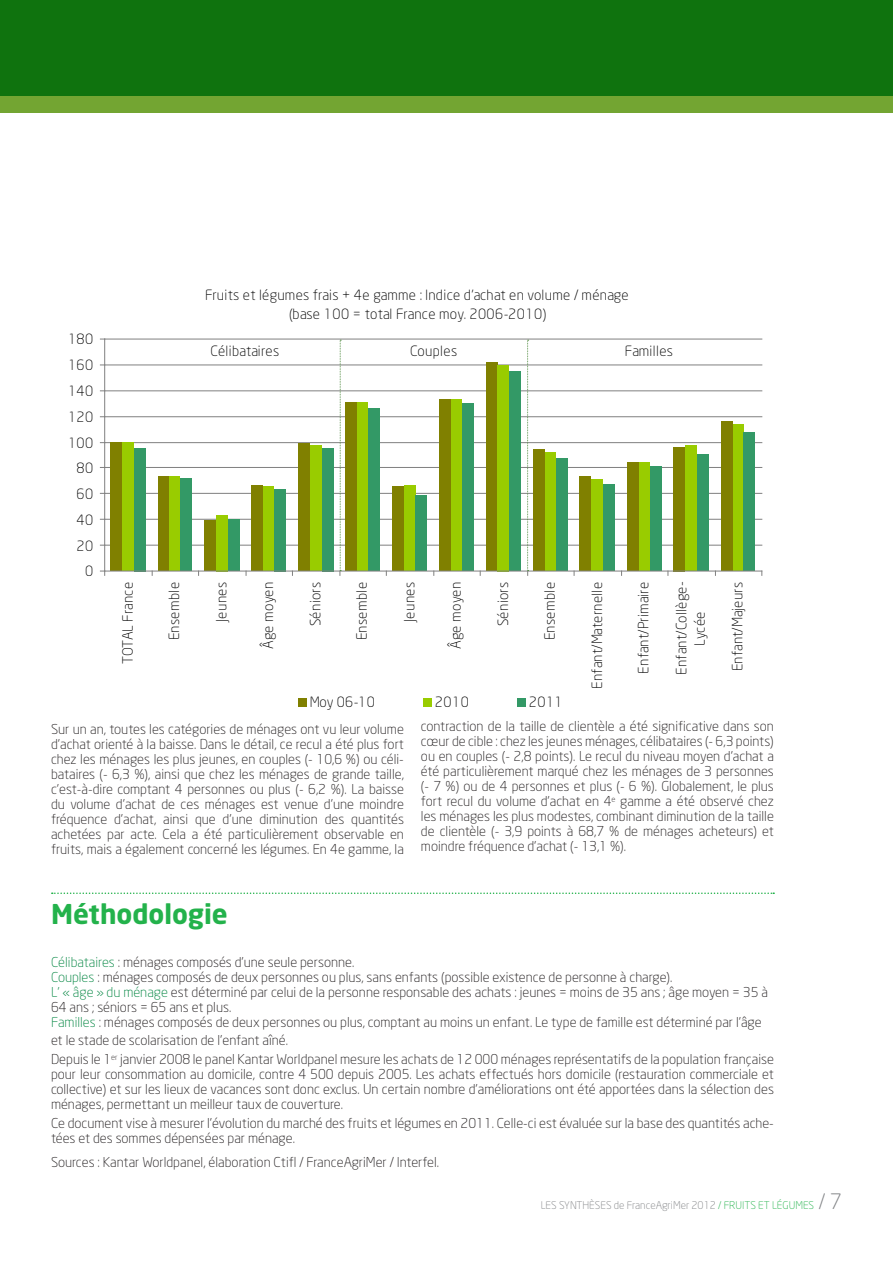
<style>
.page{position:relative;width:893px;height:1263px;background:#fff}
.page>*{position:absolute;margin:0;border:0;box-sizing:border-box;transform-origin:0 0}
.section_Grosse{font:700 27px "Neo Sans";color:#23b24b}
.t1{font:300 14.1px/18.3px "Neo Sans";letter-spacing:.02em;color:#000;text-align:center}
.t2{font:300 14.1px "Neo Sans";letter-spacing:-.005em;color:#000}
.texte{font:300 13.5px/15px "Neo Sans";color:#231f20;text-align:justify}
.t3{font:300 10.5px "Neo Sans";color:#808285}
.s1{color:#008540}
.s2{color:#23b24b}
.s3{font-size:21px}
</style>
<div class="page">
<svg style="left:0;top:0;width:893px;height:113px;background:#1e7a13"></svg>
<svg style="left:52px;top:892px;width:722px;height:2px"></svg>
<hr style="left:105px;top:545px;width:657px;height:1px;background:#808080">
<hr style="left:105px;top:519px;width:657px;height:1px;background:#808080">
<hr style="left:105px;top:493px;width:657px;height:1px;background:#808080">
<hr style="left:105px;top:467px;width:657px;height:1px;background:#808080">
<hr style="left:105px;top:442px;width:657px;height:1px;background:#808080">
<hr style="left:105px;top:416px;width:657px;height:1px;background:#808080">
<hr style="left:105px;top:391px;width:657px;height:1px;background:#808080">
<hr style="left:105px;top:365px;width:657px;height:1px;background:#808080">
<hr style="left:105px;top:339px;width:657px;height:1px;background:#808080">
<div style="left:110px;top:443px;width:12px;height:128px;background:#808000"></div>
<div style="left:158px;top:476px;width:11px;height:95px;background:#808000"></div>
<div style="left:204px;top:520px;width:12px;height:51px;background:#808000"></div>
<div style="left:251px;top:486px;width:12px;height:85px;background:#808000"></div>
<div style="left:298px;top:444px;width:12px;height:127px;background:#808000"></div>
<div style="left:345px;top:403px;width:12px;height:168px;background:#808000"></div>
<div style="left:392px;top:487px;width:12px;height:84px;background:#808000"></div>
<div style="left:439px;top:399px;width:12px;height:172px;background:#808000"></div>
<div style="left:486px;top:363px;width:11px;height:208px;background:#808000"></div>
<div style="left:533px;top:449px;width:12px;height:122px;background:#808000"></div>
<div style="left:579px;top:476px;width:12px;height:95px;background:#808000"></div>
<div style="left:627px;top:462px;width:12px;height:109px;background:#808000"></div>
<div style="left:673px;top:447px;width:12px;height:124px;background:#808000"></div>
<div style="left:721px;top:421px;width:12px;height:150px;background:#808000"></div>
<div style="left:122px;top:443px;width:12px;height:128px;background:#9c0"></div>
<div style="left:169px;top:476px;width:11px;height:95px;background:#9c0"></div>
<div style="left:216px;top:515px;width:12px;height:56px;background:#9c0"></div>
<div style="left:263px;top:487px;width:11px;height:84px;background:#9c0"></div>
<div style="left:310px;top:446px;width:12px;height:125px;background:#9c0"></div>
<div style="left:357px;top:403px;width:11px;height:168px;background:#9c0"></div>
<div style="left:404px;top:486px;width:11px;height:85px;background:#9c0"></div>
<div style="left:451px;top:399px;width:11px;height:172px;background:#9c0"></div>
<div style="left:497px;top:365px;width:12px;height:206px;background:#9c0"></div>
<div style="left:545px;top:452px;width:11px;height:119px;background:#9c0"></div>
<div style="left:591px;top:479px;width:12px;height:92px;background:#9c0"></div>
<div style="left:639px;top:462px;width:11px;height:109px;background:#9c0"></div>
<div style="left:685px;top:446px;width:12px;height:125px;background:#9c0"></div>
<div style="left:733px;top:424px;width:10px;height:147px;background:#9c0"></div>
<div style="left:134px;top:448px;width:12px;height:123px;background:#396"></div>
<div style="left:180px;top:478px;width:12px;height:93px;background:#396"></div>
<div style="left:228px;top:519px;width:12px;height:52px;background:#396"></div>
<div style="left:274px;top:489px;width:12px;height:82px;background:#396"></div>
<div style="left:322px;top:448px;width:11px;height:123px;background:#396"></div>
<div style="left:368px;top:408px;width:12px;height:163px;background:#396"></div>
<div style="left:415px;top:495px;width:12px;height:76px;background:#396"></div>
<div style="left:462px;top:404px;width:12px;height:167px;background:#396"></div>
<div style="left:509px;top:371px;width:12px;height:200px;background:#396"></div>
<div style="left:556px;top:459px;width:12px;height:112px;background:#396"></div>
<div style="left:603px;top:485px;width:12px;height:86px;background:#396"></div>
<div style="left:650px;top:466px;width:11px;height:105px;background:#396"></div>
<div style="left:697px;top:454px;width:12px;height:117px;background:#396"></div>
<div style="left:743px;top:433px;width:12px;height:138px;background:#396"></div>
<hr style="left:104px;top:339px;width:1px;height:232px;background:#808080">
<hr style="left:105px;top:571px;width:657px;height:1px;background:#808080">
<div style="left:298px;top:698px;width:8px;height:9px;background:#808000"></div>
<div style="left:423px;top:698px;width:9px;height:9px;background:#9c0"></div>
<div style="left:517px;top:698px;width:8px;height:9px;background:#396"></div>
<svg style="left:340px;top:340px;width:1px;height:235px"></svg>
<svg style="left:527px;top:340px;width:2px;height:235px"></svg>
<p class="t1" style="left:68px;top:330px;width:27px">180</p>
<p class="t1" style="left:68px;top:356px;width:27px">160</p>
<p class="t1" style="left:68px;top:382px;width:27px">140</p>
<p class="t1" style="left:68px;top:408px;width:27px">120</p>
<p class="t1" style="left:68px;top:434px;width:27px">100</p>
<p class="t1" style="left:77px;top:458px;width:18px">80</p>
<p class="t1" style="left:77px;top:484px;width:18px">60</p>
<p class="t1" style="left:77px;top:510px;width:18px">40</p>
<p class="t1" style="left:77px;top:536px;width:18px">20</p>
<p class="t1" style="left:85px;top:562px;width:10px">0</p>
<p class="t1" style="left:205px;top:286px;width:425px">Fruits et légumes frais + 4e gamme : Indice d'achat en volume / ménage (base 100 = total France moy. 2006-2010)</p>
<p class="t1" style="left:210px;top:342px;width:70px">Célibataires</p>
<p class="t1" style="left:410px;top:342px;width:49px">Couples</p>
<p class="t1" style="left:625px;top:342px;width:50px">Familles</p>
<p class="t2" style="left:119px;top:664px;width:83px;rotate:-90deg">TOTAL France</p>
<p class="t1" style="left:165px;top:640px;width:59px;rotate:-90deg">Ensemble</p>
<p class="t1" style="left:212px;top:622px;width:41px;rotate:-90deg">Jeunes</p>
<p class="t1" style="left:259px;top:649px;width:68px;rotate:-90deg">Âge moyen</p>
<p class="t1" style="left:306px;top:626px;width:45px;rotate:-90deg">Séniors</p>
<p class="t1" style="left:353px;top:640px;width:59px;rotate:-90deg">Ensemble</p>
<p class="t1" style="left:400px;top:622px;width:41px;rotate:-90deg">Jeunes</p>
<p class="t1" style="left:446px;top:649px;width:68px;rotate:-90deg">Âge moyen</p>
<p class="t1" style="left:494px;top:626px;width:45px;rotate:-90deg">Séniors</p>
<p class="t1" style="left:540px;top:640px;width:59px;rotate:-90deg">Ensemble</p>
<p class="t1" style="left:588px;top:689px;width:108px;rotate:-90deg">Enfant/Maternelle</p>
<p class="t1" style="left:634px;top:673px;width:93px;rotate:-90deg">Enfant/Primaire</p>
<p class="t1" style="left:672px;top:675px;width:95px;rotate:-90deg">Enfant/Collège-<br>Lycée</p>
<p class="t1" style="left:728px;top:671px;width:91px;rotate:-90deg">Enfant/Majeurs</p>
<p class="t1" style="left:310px;top:693px;width:67px">Moy 06-10</p>
<p class="t1" style="left:435px;top:693px;width:36px">2010</p>
<p class="t1" style="left:529px;top:693px;width:36px">2011</p>
<p class="texte" style="left:51px;top:721px;width:354px">Sur un an, toutes les catégories de ménages ont vu leur volume d’achat orienté à la baisse. Dans le détail, ce recul a été plus fort chez les ménages les plus jeunes, en couples (- 10,6 %) ou céli&shy;bataires (- 6,3 %), ainsi que chez les ménages de grande taille, c’est-à-dire comptant 4 personnes ou plus (- 6,2 %). La baisse du volume d’achat de ces ménages est venue d’une moindre fréquence d’achat, ainsi que d’une diminution des quantités achetées par acte. Cela a été particulièrement observable en fruits, mais a également concerné les légumes. En 4e gamme, la</p>
<p class="texte" style="left:421px;top:718px;width:354px">contraction de la taille de clientèle a été significative dans son cœur de cible : chez les jeunes ménages, célibataires (- 6,3 points) ou en couples (- 2,8 points). Le recul du niveau moyen d’achat a été particulièrement marqué chez les ménages de 3 personnes (- 7 %) ou de 4 personnes et plus (- 6 %). Globalement, le plus fort recul du volume d’achat en 4<sup>e</sup> gamme a été observé chez les ménages les plus modestes, combinant diminution de la taille de clientèle (- 3,9 points à 68,7 % de ménages acheteurs) et moindre fréquence d’achat (- 13,1 %).</p>
<p class="section_Grosse" style="left:51px;top:896px;width:178px">Méthodologie</p>
<p class="texte" style="left:51px;top:954px;width:305px"><span class="s1">Célibataires</span> : ménages composés d’une seule personne.</p>
<p class="texte" style="left:51px;top:969px;width:623px"><span class="s1">Couples</span> : ménages composés de deux personnes ou plus, sans enfants (possible existence de personne à charge).</p>
<p class="texte" style="left:51px;top:984px;width:718px"><span class="s1">L’ « âge » du ménage</span> est déterminé par celui de la personne responsable des achats : jeunes = moins de 35 ans ; âge moyen = 35 à<br>64 ans ; séniors = 65 ans et plus.</p>
<p class="texte" style="left:51px;top:1013px;width:712px;line-height:18px"><span class="s1">Familles</span> : ménages composés de deux personnes ou plus, comptant au moins un enfant. Le type de famille est déterminé par l’âge et le stade de scolarisation de l’enfant aîné.</p>
<p class="texte" style="left:51px;top:1051px;width:724px">Depuis le 1<sup>er</sup> janvier 2008 le panel Kantar Worldpanel mesure les achats de 12 000 ménages représentatifs de la population française pour leur consommation au domicile, contre 4 500 depuis 2005. Les achats effectués hors domicile (restauration commerciale et collective) et sur les lieux de vacances sont donc exclus. Un certain nombre d’améliorations ont été apportées dans la sélection des ménages, permettant un meilleur taux de couverture.</p>
<p class="texte" style="left:51px;top:1116px;width:724px">Ce document vise à mesurer l’évolution du marché des fruits et légumes en 2011. Celle-ci est évaluée sur la base des quantités ache&shy;tées et des sommes dépensées par ménage.</p>
<p class="texte" style="left:51px;top:1154px;width:390px">Sources : Kantar Worldpanel, élaboration Ctifl / FranceAgriMer / Interfel.</p>
<p class="t3" style="left:541px;top:1198px;width:303px">LES SYNTHÈSES de FranceAgriMer 2012 <span class="s2">/ FRUITS ET LÉGUMES</span> <span class="s3">/ 7</span></p>
</div>
